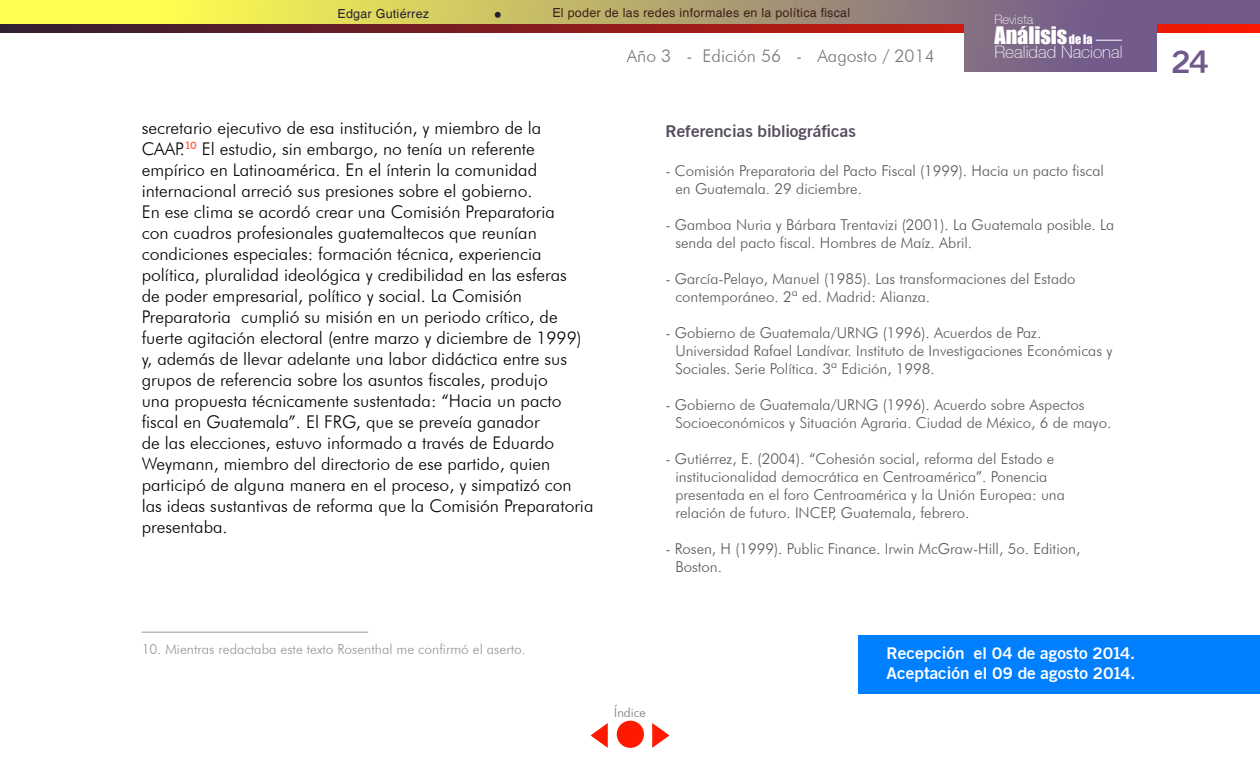
<style>
.page{position:relative;width:1260px;height:765px;background:#fff}
.page>*{position:absolute;margin:0;border:0;box-sizing:border-box;transform-origin:0 0}
.t1{font:700 31.25px "Goethe Gothic";color:#71598b}
.t2{font:22.12px "Impact";color:#fff}
.t3{font:300 17.5px/21px "Futura BT";color:#000}
.t4{font:300 17.5px "Futura BT";color:#77787b}
.t5{font:100 17.12px "Helvetica 35";color:#fff}
.t6{font:700 16.25px/19.5px "Goethe Gothic";color:#fff}
.t7{font:700 16.25px "Goethe Gothic";color:#544d5d}
.t8{font:300 15px/18px "Futura BT";color:#58585b}
.t9{font:300 13.75px "Futura BT";color:#939598}
.t10{font:100 12.88px "Helvetica 35";color:#fff}
.t11{font:300 12.75px "Futura BT";color:#757679}
.t12{font:12.5px "Helvetica";letter-spacing:.02em;color:#40201a}
.t13{font:12.5px "Helvetica";letter-spacing:.02em;color:#292035}
.s1{font-size:11.88px}
</style>
<div class="page">
<svg style="left:0;top:23px;width:1260px;height:10px"></svg>
<svg style="left:0;top:0;width:1260px;height:23px"></svg>
<div style="left:964px;top:0;width:192px;height:71px;background:linear-gradient(to right,#846f83,#6e558d)"></div>
<div style="left:617px;top:721px;width:27px;height:27px;background:#ff1901;border-radius:50%"></div>
<svg style="left:1096px;top:40px;width:26px;height:1px"></svg>
<div style="left:858px;top:635px;width:402px;height:59px;background:#0080ff"></div>
<hr style="left:142px;top:632px;width:226px;height:1px;background:#97999c">
<svg style="left:495px;top:12px;width:6px;height:6px"></svg>
<svg style="left:652px;top:723px;width:17px;height:25px"></svg>
<svg style="left:591px;top:723px;width:17px;height:25px"></svg>
<p class="t13" style="left:337px;top:9px;width:93px">Edgar Gutiérrez</p>
<p class="t12" style="left:552px;top:5px;width:299px">El poder de las redes informales en la política iscal</p>
<p class="t4" style="left:627px;top:49px;width:309px">Año 3 - Edición 56 - Aagosto / 2014</p>
<p class="t10" style="left:994px;top:12px;width:40px">Revista</p>
<p class="t2" style="left:994px;top:24px;width:100px">Análisis<span class="s1">de la</span></p>
<p class="t5" style="left:994px;top:42px;width:130px">Realidad Nacional</p>
<p class="t3" style="left:142px;top:119px;width:453px">secretario ejecutivo de esa institución, y miembro de la CAAP.<sup>10</sup> El estudio, sin embargo, no tenía un referente empírico en Latinoamérica. En el ínterin la comunidad internacional arreció sus presiones sobre el gobierno.<br>En ese clima se acordó crear una Comisión Preparatoria<br>con cuadros profesionales guatemaltecos que reunían condiciones especiales: formación técnica, experiencia política, pluralidad ideológica y credibilidad en las esferas<br>de poder empresarial, político y social. La Comisión Preparatoria cumplió su misión en un periodo crítico, de fuerte agitación electoral (entre marzo y diciembre de 1999) y, además de llevar adelante una labor didáctica entre sus grupos de referencia sobre los asuntos fiscales, produjo<br>una propuesta técnicamente sustentada: “Hacia un pacto fiscal en Guatemala”. El FRG, que se preveía ganador<br>de las elecciones, estuvo informado a través de Eduardo Weymann, miembro del directorio de ese partido, quien participó de alguna manera en el proceso, y simpatizó con las ideas sustantivas de reforma que la Comisión Preparatoria presentaba.</p>
<p class="t7" style="left:665px;top:124px;width:192px">Referencias bibliográficas</p>
<p class="t8" style="left:675px;top:162px;width:430px;text-indent:-10px">- Comisión Preparatoria del Pacto Fiscal (1999). Hacia un pacto fiscal en Guatemala. 29 diciembre.</p>
<p class="t8" style="left:675px;top:216px;width:440px;text-indent:-10px">- Gamboa Nuria y Bárbara Trentavizi (2001). La Guatemala posible. La senda del pacto fiscal. Hombres de Maíz. Abril.</p>
<p class="t8" style="left:675px;top:270px;width:402px;text-indent:-10px">- García-Pelayo, Manuel (1985). Las transformaciones del Estado contemporáneo. 2ª ed. Madrid: Alianza.</p>
<p class="t8" style="left:675px;top:324px;width:438px;text-indent:-10px">- Gobierno de Guatemala/URNG (1996). Acuerdos de Paz.<br>Universidad Rafael Landívar. Instituto de Investigaciones Económicas y<br>Sociales. Serie Política. 3ª Edición, 1998.</p>
<p class="t8" style="left:675px;top:396px;width:437px;text-indent:-10px">- Gobierno de Guatemala/URNG (1996). Acuerdo sobre Aspectos<br>Socioeconómicos y Situación Agraria. Ciudad de México, 6 de mayo.</p>
<p class="t8" style="left:675px;top:450px;width:391px;text-indent:-10px">- Gutiérrez, E. (2004). “Cohesión social, reforma del Estado e institucionalidad democrática en Centroamérica”. Ponencia presentada en el foro Centroamérica y la Unión Europea: una relación de futuro. INCEP, Guatemala, febrero.</p>
<p class="t8" style="left:675px;top:540px;width:406px;text-indent:-10px">- Rosen, H (1999). Public Finance. Irwin McGraw-Hill, 5o. Edition,<br>Boston.</p>
<p class="t9" style="left:142px;top:643px;width:386px">10. Mientras redactaba este texto Rosenthal me confirmó el aserto.</p>
<p class="t6" style="left:887px;top:645px;width:251px">Recepción el 04 de agosto 2014.<br>Aceptación el 09 de agosto 2014.</p>
<p class="t11" style="left:614px;top:707px;width:33px">Índice</p>
<h1 class="t1" style="left:1171px;top:49px;width:39px">24</h1>
</div>
